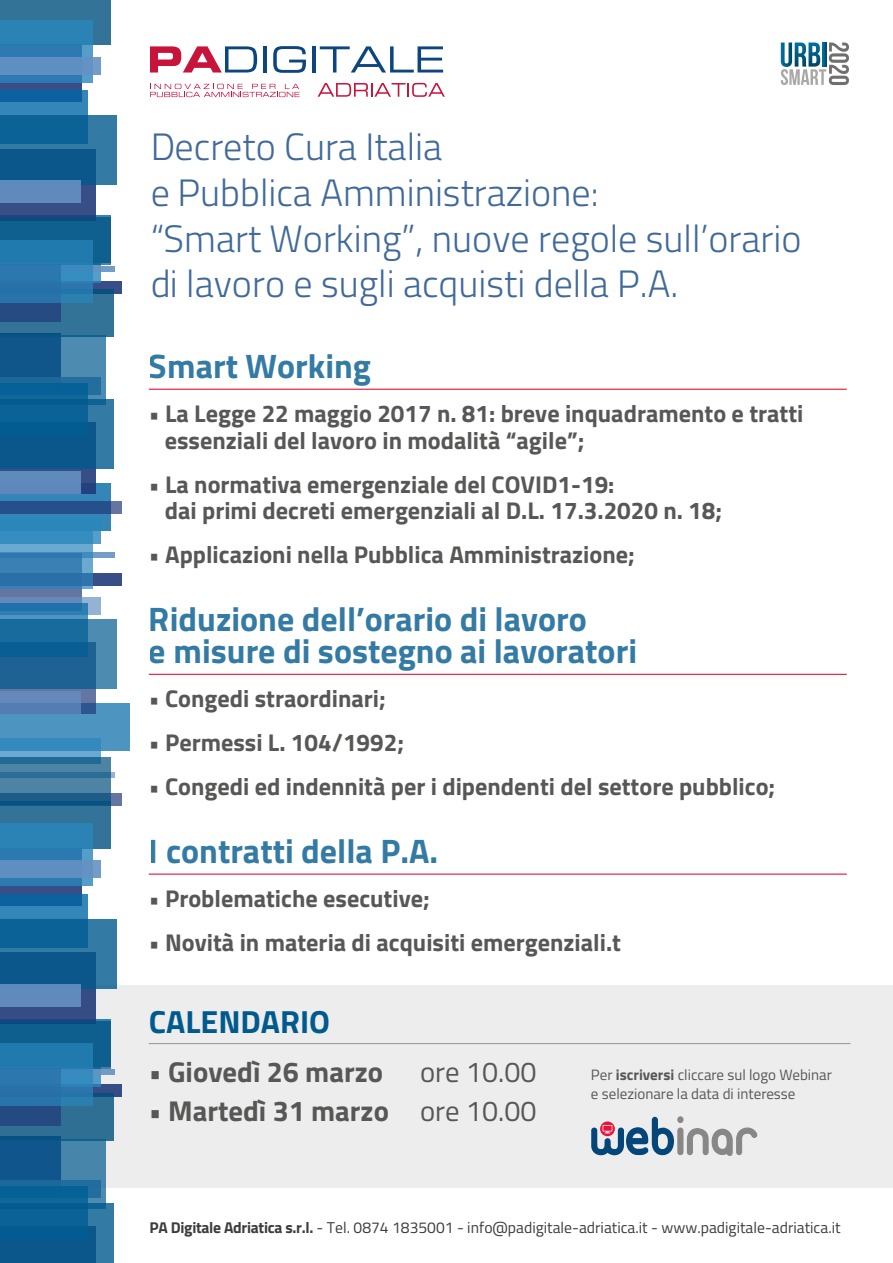
<style>
.page{position:relative;width:893px;height:1263px;background:#fff}
.page>*{position:absolute;margin:0;border:0;box-sizing:border-box;transform-origin:0 0}
.t1{font:300 38.1px/45.8px "Titillium";color:#114480}
.t2{font:700 33.9px/31.8px "Titillium";color:#005a8e}
.t3{font:700 31.95px "Titillium";color:#005a8e}
.t4{font:700 28.65px "Titillium";color:#575756}
.t5{font:28.65px "Titillium";color:#575756}
.t6{font:700 24.3px/26.7px "Titillium";color:#575756}
.t7{font:15.6px "Titillium";color:#3d3d3b}
.t8{font:15px/18px "Titillium";color:#575756}
.s1{font-weight:400}
.s2{font-weight:700}
</style>
<div class="page">
<div style="left:0;top:985px;width:893px;height:203px;background:#ededed"></div>
<div style="left:0;top:281px;width:121px;height:12px;background:#374e87"></div>
<svg style="left:93px;top:265px;width:8px;height:18px"></svg>
<svg style="left:93px;top:266px;width:21px;height:6px"></svg>
<div style="left:0;top:45px;width:82px;height:57px;background:linear-gradient(to right,#374e87,#374e87)"></div>
<div style="left:0;top:0;width:111px;height:45px;background:#337397"></div>
<div style="left:0;top:20px;width:93px;height:62px;background:#2b82b4"></div>
<div style="left:0;top:57px;width:101px;height:18px;background:#6591c3"></div>
<svg style="left:0;top:185px;width:95px;height:32px;background:#344d86"></svg>
<svg style="left:0;top:91px;width:88px;height:25px;background:#2075ab"></svg>
<svg style="left:0;top:116px;width:117px;height:69px;background:#156495"></svg>
<div style="left:0;top:180px;width:80px;height:23px;background:#608abc"></div>
<div style="left:0;top:573px;width:121px;height:12px;background:#374e87"></div>
<svg style="left:0;top:483px;width:111px;height:48px;background:#3281b3"></svg>
<div style="left:0;top:518px;width:101px;height:25px;background:#2a86bc"></div>
<div style="left:0;top:552px;width:114px;height:6px;background:#749cc9"></div>
<svg style="left:0;top:289px;width:114px;height:48px;background:#2e6f94"></svg>
<svg style="left:0;top:469px;width:95px;height:25px"></svg>
<svg style="left:0;top:399px;width:114px;height:70px;background:#106093"></svg>
<div style="left:0;top:471px;width:80px;height:23px;background:#608abc"></div>
<svg style="left:0;top:501px;width:121px;height:12px"></svg>
<div style="left:0;top:265px;width:60px;height:57px;background:#264b82"></div>
<svg style="left:0;top:217px;width:111px;height:48px;background:#0e5d8d"></svg>
<svg style="left:0;top:240px;width:93px;height:62px;background:#2779ae"></svg>
<svg style="left:0;top:336px;width:106px;height:69px;background:#1f6999"></svg>
<div style="left:0;top:793px;width:121px;height:12px;background:#6475a2"></div>
<div style="left:0;top:703px;width:130px;height:48px;background:#4d95c0"></div>
<svg style="left:0;top:738px;width:101px;height:19px;background:#4594c3"></svg>
<div style="left:0;top:772px;width:114px;height:6px;background:#93b2d5"></div>
<div style="left:0;top:553px;width:82px;height:57px;background:#6475a2"></div>
<svg style="left:0;top:757px;width:111px;height:44px;background:#39759b"></svg>
<svg style="left:0;top:531px;width:93px;height:58px"></svg>
<svg style="left:0;top:597px;width:101px;height:18px"></svg>
<svg style="left:0;top:689px;width:95px;height:25px"></svg>
<svg style="left:0;top:603px;width:88px;height:16px"></svg>
<svg style="left:0;top:619px;width:117px;height:70px;background:#226c9b"></svg>
<div style="left:0;top:691px;width:80px;height:23px;background:linear-gradient(to right,#5c83b6,#5c83b6)"></div>
<div style="left:0;top:1084px;width:121px;height:13px;background:#354c85"></div>
<svg style="left:93px;top:1075px;width:8px;height:11px"></svg>
<svg style="left:93px;top:1069px;width:21px;height:6px"></svg>
<div style="left:0;top:848px;width:82px;height:57px;background:#374e87"></div>
<svg style="left:0;top:801px;width:111px;height:48px;background:#2a6c92"></svg>
<div style="left:0;top:823px;width:93px;height:63px;background:#2b82b4"></div>
<div style="left:0;top:860px;width:101px;height:18px;background:#6591c3"></div>
<svg style="left:0;top:988px;width:95px;height:33px;background:#324b85"></svg>
<svg style="left:0;top:894px;width:88px;height:25px;background:#2175ac"></svg>
<svg style="left:0;top:919px;width:117px;height:69px;background:#156495"></svg>
<div style="left:0;top:984px;width:80px;height:23px;background:#6089bc"></div>
<svg style="left:0;top:1093px;width:114px;height:48px;background:#2b6b91"></svg>
<svg style="left:0;top:1203px;width:114px;height:60px;background:#106193"></svg>
<div style="left:0;top:1068px;width:60px;height:57px;background:#254a81"></div>
<svg style="left:0;top:1021px;width:111px;height:48px;background:#0e5d8c"></svg>
<svg style="left:0;top:1043px;width:93px;height:63px;background:#2779ae"></svg>
<svg style="left:0;top:1139px;width:106px;height:69px;background:#1d6798"></svg>
<svg style="left:781px;top:43px;width:68px;height:42px"></svg>
<svg style="left:150px;top:46px;width:107px;height:27px"></svg>
<hr style="left:263px;top:46px;width:4px;height:27px;background:#0c457f">
<svg style="left:273px;top:46px;width:33px;height:27px"></svg>
<hr style="left:312px;top:46px;width:4px;height:27px;background:#0c457f">
<svg style="left:320px;top:46px;width:123px;height:27px"></svg>
<svg style="left:318px;top:83px;width:127px;height:14px"></svg>
<svg style="left:150px;top:84px;width:150px;height:13px"></svg>
<hr style="left:149px;top:389px;width:698px;height:1px;background:#e51339">
<hr style="left:149px;top:674px;width:698px;height:1px;background:#e51339">
<hr style="left:149px;top:873px;width:698px;height:2px;background:#e51339">
<hr style="left:149px;top:1043px;width:701px;height:1px;background:#9d9d9c">
<svg style="left:591px;top:1116px;width:166px;height:40px"></svg>
<h1 class="t1" style="left:150px;top:122px;width:653px">Decreto Cura Italia<br>e Pubblica Amministrazione:<br>“Smart Working”, nuove regole sull’orario di lavoro e sugli acquisti della P.A.</h1>
<h2 class="t2" style="left:149px;top:348px;width:224px">Smart Working</h2>
<p class="t6" style="left:165px;top:399px;width:640px;text-indent:-16px">• La Legge 22 maggio 2017 n. 81: breve inquadramento e tratti essenziali del lavoro in modalità “agile”;</p>
<p class="t6" style="left:165px;top:469px;width:559px;text-indent:-16px">• La normativa emergenziale del COVID1-19:<br>dai primi decreti emergenziali al D.L. 17.3.2020 n. 18;</p>
<p class="t6" style="left:149px;top:540px;width:488px">• Applicazioni nella Pubblica Amministrazione;</p>
<h2 class="t2" style="left:149px;top:602px;width:490px">Riduzione dell’orario di lavoro<br>e misure di sostegno ai lavoratori</h2>
<p class="t6" style="left:149px;top:684px;width:239px">• Congedi straordinari;</p>
<p class="t6" style="left:149px;top:728px;width:257px">• Permessi L. 104/1992;</p>
<p class="t6" style="left:149px;top:771px;width:628px">• Congedi ed indennità per i dipendenti del settore pubblico;</p>
<h2 class="t2" style="left:149px;top:833px;width:291px">I contratti della P.A.</h2>
<p class="t6" style="left:149px;top:884px;width:283px">• Problematiche esecutive;</p>
<p class="t6" style="left:149px;top:928px;width:474px">• Novità in materia di acquisiti emergenziali.t</p>
<h3 class="t3" style="left:149px;top:997px;width:183px">CALENDARIO</h3>
<p class="t4" style="left:149px;top:1050px;width:236px">• Giovedì 26 marzo</p>
<p class="t5" style="left:420px;top:1051px;width:118px">ore 10.00</p>
<p class="t4" style="left:149px;top:1089px;width:389px">• Martedì 31 marzo <span class="s1">ore 10.00</span></p>
<p class="t8" style="left:591px;top:1065px;width:243px">Per <span class="s2">iscriversi</span> cliccare sul logo Webinar e selezionare la data di interesse</p>
<p class="t7" style="left:150px;top:1216px;width:693px"><span class="s2">PA Digitale Adriatica s.r.l.</span> - Tel. 0874 1835001 - info@padigitale-adriatica.it - www.padigitale-adriatica.it</p>
</div>
